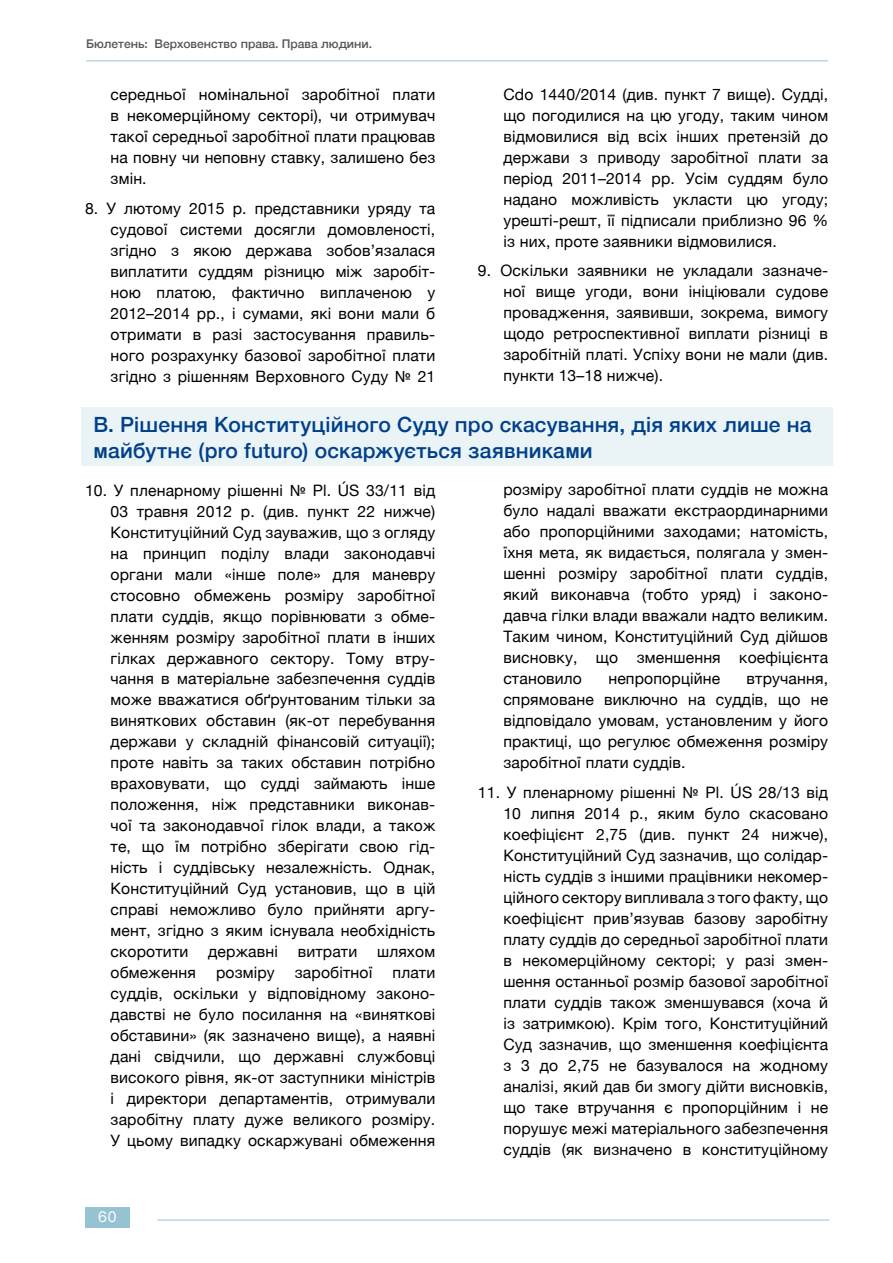
<style>
.page{position:relative;width:893px;height:1263px;background:#fff}
.page>*{position:absolute;margin:0;border:0;box-sizing:border-box;transform-origin:0 0}
.t1{font:500 21px/25.2px "Helvetica Neue";letter-spacing:.01em;color:#00408a}
.t2{font:15.75px/21px "Helvetica Neue";letter-spacing:.01em;color:#000;text-align:justify}
.t3{font:15px "SF Pro Text";color:#fff}
.t4{font:500 12px "Helvetica Neue";color:#575756}
</style>
<div class="page">
<hr style="left:157px;top:1220px;width:672px;height:1px;background:#95c3d2">
<div style="left:85px;top:1208px;width:45px;height:20px;background:#95c3d2"></div>
<hr style="left:86px;top:61px;width:742px;height:1px;background:#95c3d2">
<div style="left:81px;top:408px;width:751px;height:58px;background:#eaf3f6"></div>
<p class="t4" style="left:86px;top:34px;width:288px">Бюлетень: Верховенство права. Права людини.</p>
<p class="t2" style="left:111px;top:85px;width:326px">середньої номінальної заробітної плати в некомерційному секторі), чи отримувач такої середньої заробітної плати працював на повну чи неповну ставку, залишено без змін.</p>
<p class="t2" style="left:111px;top:198px;width:326px;text-indent:-26px">8. У лютому 2015 р. представники уряду та судової системи досягли домовленості, згідно з якою держава зобов’язалася виплатити суддям різницю між заробіт&shy;ною платою, фактично виплаченою у 2012–2014 рр., і сумами, які вони мали б отримати в разі застосування правиль&shy;ного розрахунку базової заробітної плати згідно з рішенням Верховного Суду № 21</p>
<p class="t2" style="left:503px;top:85px;width:326px">Cdo 1440/2014 (див. пункт 7 вище). Судді, що погодилися на цю угоду, таким чином відмовилися від всіх інших претензій до держави з приводу заробітної плати за період 2011–2014 рр. Усім суддям було надано можливість укласти цю угоду; урешті-решт, її підписали приблизно 96 % із них, проте заявники відмовилися.</p>
<p class="t2" style="left:503px;top:261px;width:326px;text-indent:-26px">9. Оскільки заявники не укладали зазначе&shy;ної вище угоди, вони ініціювали судове провадження, заявивши, зокрема, вимогу щодо ретроспективної виплати різниці в заробітній платі. Успіху вони не мали (див. пункти 13–18 нижче).</p>
<h1 class="t1" style="left:94px;top:410px;width:719px">В. Рішення Конституційного Суду про скасування, дія яких лише на майбутнє (pro futuro) оскаржується заявниками</h1>
<p class="t2" style="left:111px;top:480px;width:326px;text-indent:-26px">10. У пленарному рішенні № Pl. ÚS 33/11 від 03 травня 2012 р. (див. пункт 22 нижче)<br>Конституційний Суд зауважив, що з огляду на принцип поділу влади законодавчі органи мали «інше поле» для маневру стосовно обмежень розміру заробітної плати суддів, якщо порівнювати з обме&shy;женням розміру заробітної плати в інших гілках державного сектору. Тому втру&shy;чання в матеріальне забезпечення суддів може вважатися обґрунтованим тільки за виняткових обставин (як-от перебування держави у складній фінансовій ситуації); проте навіть за таких обставин потрібно враховувати, що судді займають інше положення, ніж представники виконав&shy;чої та законодавчої гілок влади, а також те, що їм потрібно зберігати свою гід&shy;ність і суддівську незалежність. Однак, Конституційний Суд установив, що в цій справі неможливо було прийняти аргу&shy;мент, згідно з яким існувала необхідність скоротити</p>
<p class="t2" style="left:503px;top:480px;width:326px">розміру заробітної плати суддів не можна було надалі вважати екстраординарними або пропорційними заходами; натомість, їхня мета, як видається, полягала у змен&shy;шенні розміру заробітної плати суддів, який виконавча (тобто уряд) і законо&shy;давча гілки влади вважали надто великим.<br>Таким чином, Конституційний Суд дійшов висновку, що зменшення коефіцієнта становило</p>
<p class="t2" style="left:608px;top:669px;width:113px">непропорційне</p>
<p class="t2" style="left:503px;top:669px;width:326px;text-indent:243px">втручання, спрямоване виключно на суддів, що не відповідало умовам, установленим у його практиці, що регулює обмеження розміру заробітної плати суддів.</p>
<p class="t2" style="left:503px;top:783px;width:326px;text-indent:-26px">11. У пленарному рішенні № Pl. ÚS 28/13 від 10 липня 2014 р., яким було скасовано коефіцієнт 2,75 (див. пункт 24 нижче), Конституційний Суд зазначив, що солідар&shy;ність суддів з іншими працівники некомер&shy;ційного сектору випливала з того факту, що коефіцієнт прив’язував базову заробітну плату суддів до середньої заробітної плати в некомерційному секторі; у разі змен&shy;шення останньої розмір базової заробітної плати суддів також зменшувався (хоча й із затримкою). Крім того, Конституційний Суд зазначив, що зменшення коефіцієнта з 3 до 2,75 не базувалося на жодному аналізі, який дав би змогу дійти висновків, що таке втручання є пропорційним і не порушує межі матеріального забезпечення суддів (як визначено в конституційному</p>
<p class="t2" style="left:208px;top:942px;width:71px">державні</p>
<p class="t2" style="left:298px;top:942px;width:61px">витрати</p>
<p class="t2" style="left:377px;top:942px;width:60px">шляхом</p>
<p class="t2" style="left:111px;top:963px;width:87px">обмеження</p>
<p class="t2" style="left:216px;top:963px;width:60px">розміру</p>
<p class="t2" style="left:295px;top:963px;width:79px">заробітної</p>
<p class="t2" style="left:111px;top:963px;width:326px;text-indent:282px">плати суддів, оскільки у відповідному законо&shy;давстві не було посилання на «виняткові обставини» (як зазначено вище), а наявні дані свідчили, що державні службовці високого рівня, як-от заступники міністрів і директори департаментів, отримували заробітну плату дуже великого розміру.<br>У цьому випадку оскаржувані обмеження</p>
<p class="t3" style="left:98px;top:1206px;width:21px">60</p>
</div>
